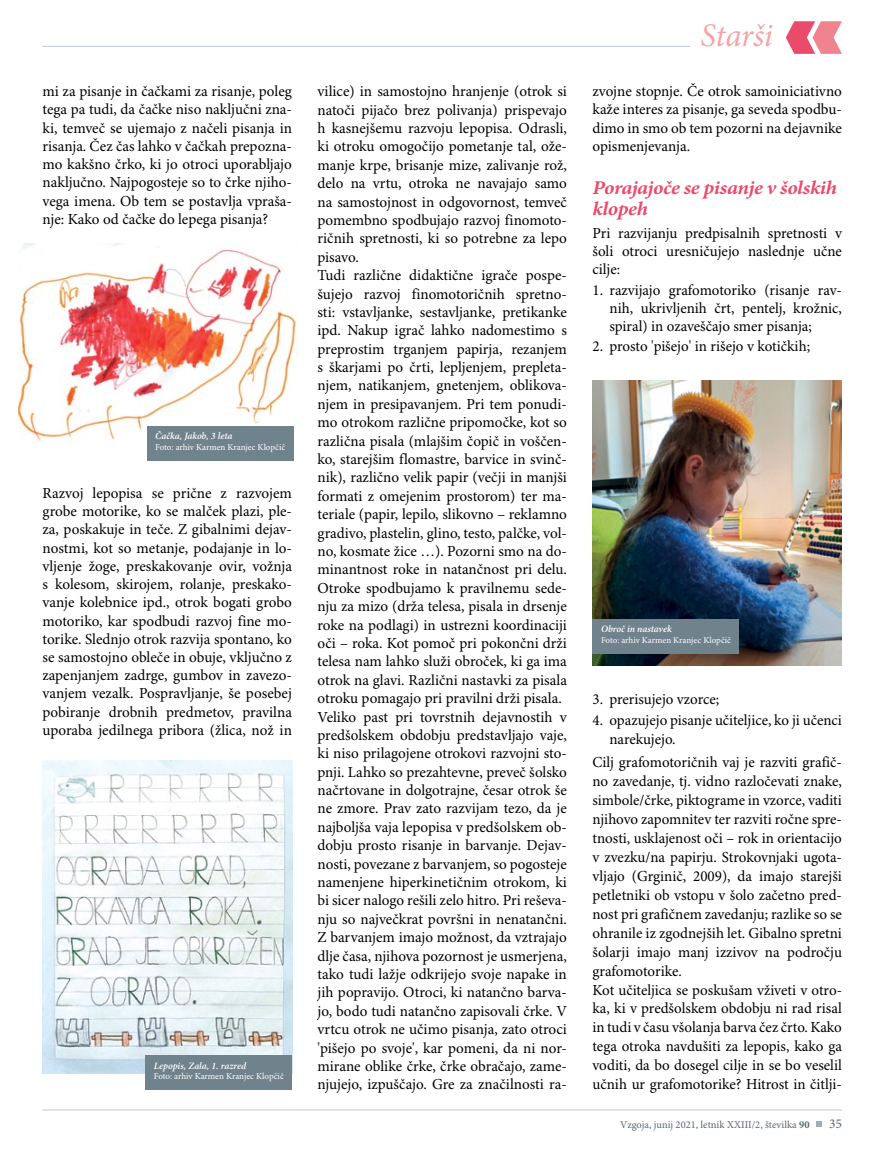
<style>
.page{position:relative;width:893px;height:1149px;background:#fff}
.page>*{position:absolute;margin:0;border:0;box-sizing:border-box;transform-origin:0 0}
.t1{font:italic 33px "Minion Pro";letter-spacing:-.01em;color:#f3a4a8}
.t2{font:italic 700 19.5px/21.5px "Minion Pro";letter-spacing:-.02em;color:#ea4b6b;scale:1.08 1}
.t3{font:15.3px/18.5px "Minion Pro";color:#000;text-align:justify}
.t4{font:13.5px "Minion Pro";color:#546670}
.t5{font:10.5px "Minion Pro";color:#546670}
.t6{font:italic 600 9.75px "Minion Pro";letter-spacing:-.005em;color:#fff}
.t7{font:9px "Minion Pro";letter-spacing:-.005em;color:#fff}
.s1{font-weight:700}
</style>
<div class="page">
<svg style="left:786px;top:21px;width:56px;height:33px"></svg>
<hr style="left:43px;top:46px;width:647px;height:1px;background:#c1cbd2">
<svg style="left:816px;top:1121px;width:6px;height:4px"></svg>
<hr style="left:43px;top:1108px;width:799px;height:2px;background:#c1cbd2">
<img style="left:18px;top:243px;width:279px;height:206px">
<div style="left:147px;top:426px;width:146px;height:34px;background:#70828b"></div>
<img style="left:43px;top:760px;width:250px;height:312px">
<div style="left:145px;top:1054px;width:147px;height:34px;background:#70828b"></div>
<img style="left:592px;top:380px;width:250px;height:285px">
<div style="left:592px;top:618px;width:147px;height:35px;background:#70828b"></div>
<h1 class="t1" style="left:700px;top:13px;width:74px">Starši</h1>
<p class="t3" style="left:43px;top:83px;width:251px">mi za pisanje in čačkami za risanje, poleg tega pa tudi, da čačke niso naključni zna&shy;ki, temveč se ujemajo z načeli pisanja in risanja. Čez čas lahko v čačkah prepozna&shy;mo kakšno črko, ki jo otroci uporabljajo naključno. Najpogosteje so to črke njiho&shy;vega imena. Ob tem se postavlja vpraša&shy;nje: Kako od čačke do lepega pisanja?</p>
<p class="t3" style="left:317px;top:83px;width:251px;text-align:left">vilice) in samostojno hranjenje (otrok si natoči pijačo brez polivanja) prispevajo h kasnejšemu razvoju lepopisa. Odrasli, ki otroku omogočijo pometanje tal, ože&shy;manje krpe, brisanje mize, zalivanje rož, delo na vrtu, otroka ne navajajo samo na samostojnost in odgovornost, temveč pomembno spodbujajo razvoj finomoto&shy;ričnih spretnosti, ki so potrebne za lepo pisavo.<br>Tudi različne didaktične igrače pospe&shy;šujejo razvoj finomotoričnih spretno&shy;sti: vstavljanke, sestavljanke, pretikanke ipd. Nakup igrač lahko nadomestimo s preprostim trganjem papirja, rezanjem s škarjami po črti, lepljenjem, prepleta&shy;njem, natikanjem, gnetenjem, oblikova&shy;njem in presipavanjem. Pri tem ponudi&shy;mo otrokom različne pripomočke, kot so različna pisala (mlajšim čopič in voščen&shy;ko, starejšim flomastre, barvice in svinč&shy;nik), različno velik papir (večji in manjši formati z omejenim prostorom) ter ma&shy;teriale (papir, lepilo, slikovno – reklamno gradivo, plastelin, glino, testo, palčke, vol&shy;no, kosmate žice …). Pozorni smo na do&shy;minantnost roke in natančnost pri delu.<br>Otroke spodbujamo k pravilnemu sede&shy;nju za mizo (drža telesa, pisala in drsenje roke na podlagi) in ustrezni koordinaciji oči – roka. Kot pomoč pri pokončni drži telesa nam lahko služi obroček, ki ga ima otrok na glavi. Različni nastavki za pisala otroku pomagajo pri pravilni drži pisala.<br>Veliko past pri tovrstnih dejavnostih v predšolskem obdobju predstavljajo vaje, ki niso prilagojene otrokovi razvojni sto&shy;pnji. Lahko so prezahtevne, preveč šolsko načrtovane in dolgotrajne, česar otrok še ne zmore. Prav zato razvijam tezo, da je najboljša vaja lepopisa v predšolskem ob&shy;dobju prosto risanje in barvanje. Dejav&shy;nosti, povezane z barvanjem, so pogosteje namenjene hiperkinetičnim otrokom, ki bi sicer nalogo rešili zelo hitro. Pri reševa&shy;nju so največkrat površni in nenatančni.<br>Z barvanjem imajo možnost, da vztrajajo dlje časa, njihova pozornost je usmerjena, tako tudi lažje odkrijejo svoje napake in jih popravijo. Otroci, ki natančno barva&shy;jo, bodo tudi natančno zapisovali črke. V vrtcu otrok ne učimo pisanja, zato otroci 'pišejo po svoje', kar pomeni, da ni nor&shy;mirane oblike črke, črke obračajo, zame&shy;njujejo, izpuščajo. Gre za značilnosti ra-</p>
<p class="t3" style="left:592px;top:83px;width:251px">zvojne stopnje. Če otrok samoiniciativno kaže interes za pisanje, ga seveda spodbu&shy;dimo in smo ob tem pozorni na dejavnike opismenjevanja.</p>
<p class="t2" style="left:592px;top:176px;width:228px">Porajajoče se pisanje v šolskih klopeh</p>
<p class="t3" style="left:592px;top:224px;width:251px">Pri razvijanju predpisalnih spretnosti v šoli otroci uresničujejo naslednje učne cilje:</p>
<p class="t3" style="left:609px;top:281px;width:234px;text-indent:-17px">1. razvijajo grafomotoriko (risanje rav&shy;nih, ukrivljenih črt, pentelj, krožnic, spiral) in ozaveščajo smer pisanja;</p>
<p class="t3" style="left:592px;top:338px;width:219px">2. prosto 'pišejo' in rišejo v kotičkih;</p>
<p class="t6" style="left:155px;top:430px;width:79px">Čačka, Jakob, 3 leta</p>
<p class="t7" style="left:155px;top:442px;width:132px">Foto: arhiv Karmen Kranjec Klopčič</p>
<p class="t3" style="left:43px;top:484px;width:251px">Razvoj lepopisa se prične z razvojem grobe motorike, ko se malček plazi, ple&shy;za, poskakuje in teče. Z gibalnimi dejav&shy;nostmi, kot so metanje, podajanje in lo&shy;vljenje žoge, preskakovanje ovir, vožnja s kolesom, skirojem, rolanje, preskako&shy;vanje kolebnice ipd., otrok bogati grobo motoriko, kar spodbudi razvoj fine mo&shy;torike. Slednjo otrok razvija spontano, ko se samostojno obleče in obuje, vključno z zapenjanjem zadrge, gumbov in zavezo&shy;vanjem vezalk. Pospravljanje, še posebej pobiranje drobnih predmetov, pravilna uporaba jedilnega pribora (žlica, nož in</p>
<p class="t6" style="left:601px;top:623px;width:72px">Obroč in nastavek</p>
<p class="t7" style="left:601px;top:634px;width:132px">Foto: arhiv Karmen Kranjec Klopčič</p>
<p class="t3" style="left:592px;top:690px;width:128px">3. prerisujejo vzorce;</p>
<p class="t3" style="left:609px;top:711px;width:234px;line-height:18.9px;text-indent:-17px">4. opazujejo pisanje učiteljice, ko ji učenci narekujejo.</p>
<p class="t3" style="left:592px;top:753px;width:251px;line-height:18.9px;text-align:left">Cilj grafomotoričnih vaj je razviti grafič&shy;no zavedanje, tj. vidno razločevati znake, simbole/črke, piktograme in vzorce, vaditi njihovo zapomnitev ter razviti ročne spre&shy;tnosti, usklajenost oči – rok in orientacijo v zvezku/na papirju. Strokovnjaki ugota&shy;vljajo (Grginič, 2009), da imajo starejši petletniki ob vstopu v šolo začetno pred&shy;nost pri grafičnem zavedanju; razlike so se ohranile iz zgodnejših let. Gibalno spretni šolarji imajo manj izzivov na področju grafomotorike.<br>Kot učiteljica se poskušam vživeti v otro&shy;ka, ki v predšolskem obdobju ni rad risal in tudi v času všolanja barva čez črto. Kako tega otroka navdušiti za lepopis, kako ga voditi, da bo dosegel cilje in se bo veselil učnih ur grafomotorike? Hitrost in čitlji-</p>
<p class="t6" style="left:154px;top:1059px;width:94px">Lepopis, Zala, 1. razred</p>
<p class="t7" style="left:154px;top:1070px;width:132px">Foto: arhiv Karmen Kranjec Klopčič</p>
<p class="t5" style="left:620px;top:1117px;width:191px">Vzgoja, junij 2021, letnik XXIII/2, številka <span class="s1">90</span></p>
<p class="t4" style="left:829px;top:1115px;width:14px">35</p>
</div>
